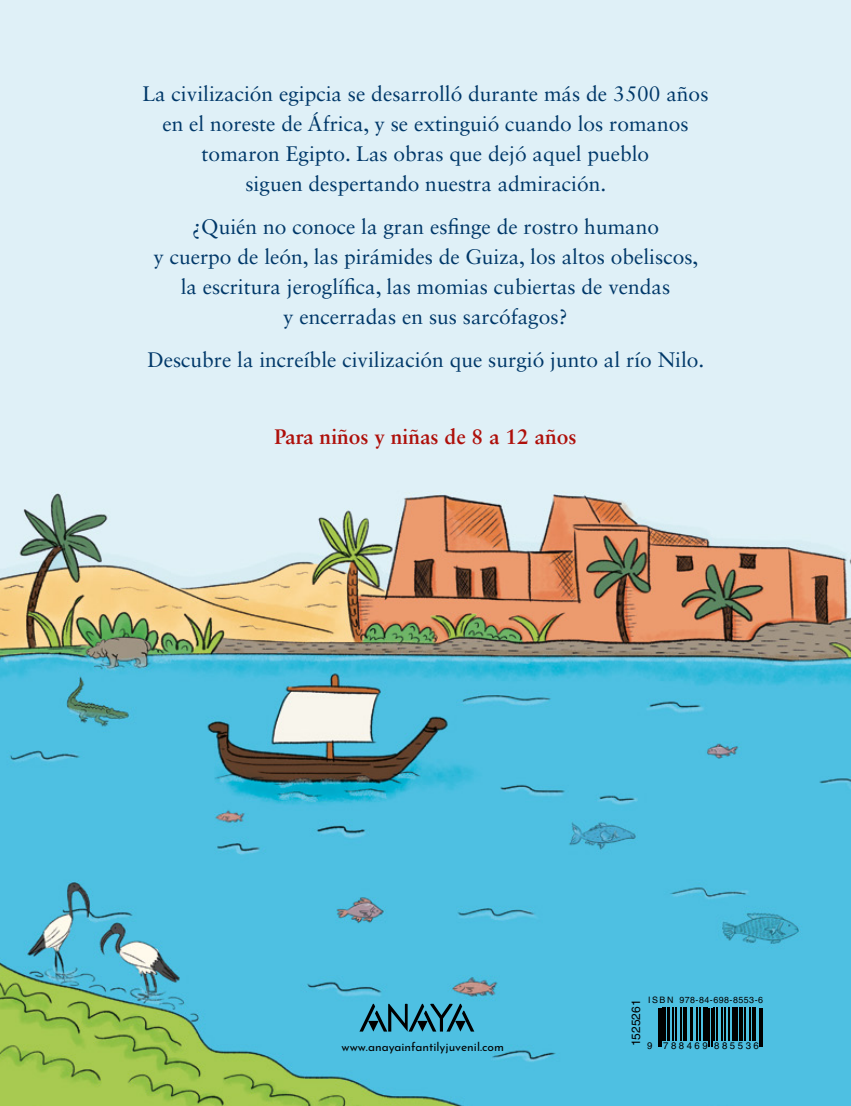
<style>
.page{position:relative;width:851px;height:1106px;background:#fff}
.page>*{position:absolute;margin:0;border:0;box-sizing:border-box;transform-origin:0 0}
.t1{font:21px/30px "Sabon LT Std";color:#003869;text-align:center}
.t2{font:700 21px "Sabon LT Std";color:#ae0f0a}
.t3{font:12px "Josefin Sans";color:#000}
.t4{font:12px "Helvetica LT Std";color:#000}
.t5{font:9.6px "Helvetica LT Std";letter-spacing:.265em;color:#000}
.t6{font:8.85px "Helvetica LT Std";letter-spacing:.055em;color:#000}
</style>
<div class="page">
<img style="left:0;top:0;width:850px;height:1106px">
<hr style="left:658px;top:1007px;width:1px;height:39px;background:#000">
<hr style="left:660px;top:1007px;width:1px;height:39px;background:#000">
<hr style="left:662px;top:1007px;width:3px;height:34px;background:#000">
<hr style="left:666px;top:1007px;width:3px;height:34px;background:#000">
<hr style="left:672px;top:1007px;width:1px;height:34px;background:#000">
<hr style="left:675px;top:1007px;width:1px;height:34px;background:#000">
<hr style="left:680px;top:1007px;width:1px;height:34px;background:#000">
<hr style="left:683px;top:1007px;width:1px;height:34px;background:#000">
<hr style="left:685px;top:1007px;width:1px;height:34px;background:#000">
<hr style="left:690px;top:1007px;width:2px;height:34px;background:#000">
<hr style="left:696px;top:1007px;width:1px;height:34px;background:#000">
<hr style="left:698px;top:1007px;width:2px;height:34px;background:#000">
<hr style="left:703px;top:1007px;width:1px;height:34px;background:#000">
<hr style="left:705px;top:1007px;width:2px;height:34px;background:#000">
<hr style="left:708px;top:1007px;width:2px;height:39px;background:#000">
<hr style="left:711px;top:1007px;width:1px;height:39px;background:#000">
<hr style="left:713px;top:1007px;width:1px;height:34px;background:#000">
<hr style="left:716px;top:1007px;width:1px;height:34px;background:#000">
<hr style="left:721px;top:1007px;width:1px;height:34px;background:#000">
<hr style="left:724px;top:1007px;width:1px;height:34px;background:#000">
<hr style="left:728px;top:1007px;width:1px;height:34px;background:#000">
<hr style="left:732px;top:1007px;width:3px;height:34px;background:#000">
<hr style="left:736px;top:1007px;width:1px;height:34px;background:#000">
<hr style="left:739px;top:1007px;width:4px;height:34px;background:#000">
<hr style="left:744px;top:1007px;width:1px;height:34px;background:#000">
<hr style="left:749px;top:1007px;width:1px;height:34px;background:#000">
<hr style="left:751px;top:1007px;width:2px;height:34px;background:#000">
<hr style="left:754px;top:1007px;width:1px;height:34px;background:#000">
<hr style="left:759px;top:1007px;width:1px;height:39px;background:#000">
<hr style="left:761px;top:1007px;width:1px;height:39px;background:#000">
<svg style="left:359px;top:1003px;width:115px;height:28px;background:#35839b"></svg>
<p class="t1" style="left:142px;top:79px;width:567px">La civilización egipcia se desarrolló durante más de 3500 años en el noreste de África, y se extinguió cuando los romanos tomaron Egipto. Las obras que dejó aquel pueblo<br>siguen despertando nuestra admiración.</p>
<p class="t1" style="left:153px;top:211px;width:546px">¿Quién no conoce la gran esfinge de rostro humano<br>y cuerpo de león, las pirámides de Guiza, los altos obeliscos, la escritura jeroglífica, las momias cubiertas de vendas<br>y encerradas en sus sarcófagos?</p>
<p class="t1" style="left:147px;top:344px;width:558px">Descubre la increíble civilización que surgió junto al río Nilo.</p>
<p class="t2" style="left:274px;top:424px;width:304px">Para niños y niñas de 8 a 12 años</p>
<p class="t6" style="left:648px;top:994px;width:116px">ISBN 978-84-698-8553-6</p>
<p class="t4" style="left:628px;top:1045px;width:48px;rotate:-90deg">1525261</p>
<p class="t3" style="left:341px;top:1036px;width:164px">www.anayainfantilyjuvenil.com</p>
<p class="t5" style="left:647px;top:1040px;width:113px">9 788469 885536</p>
</div>
